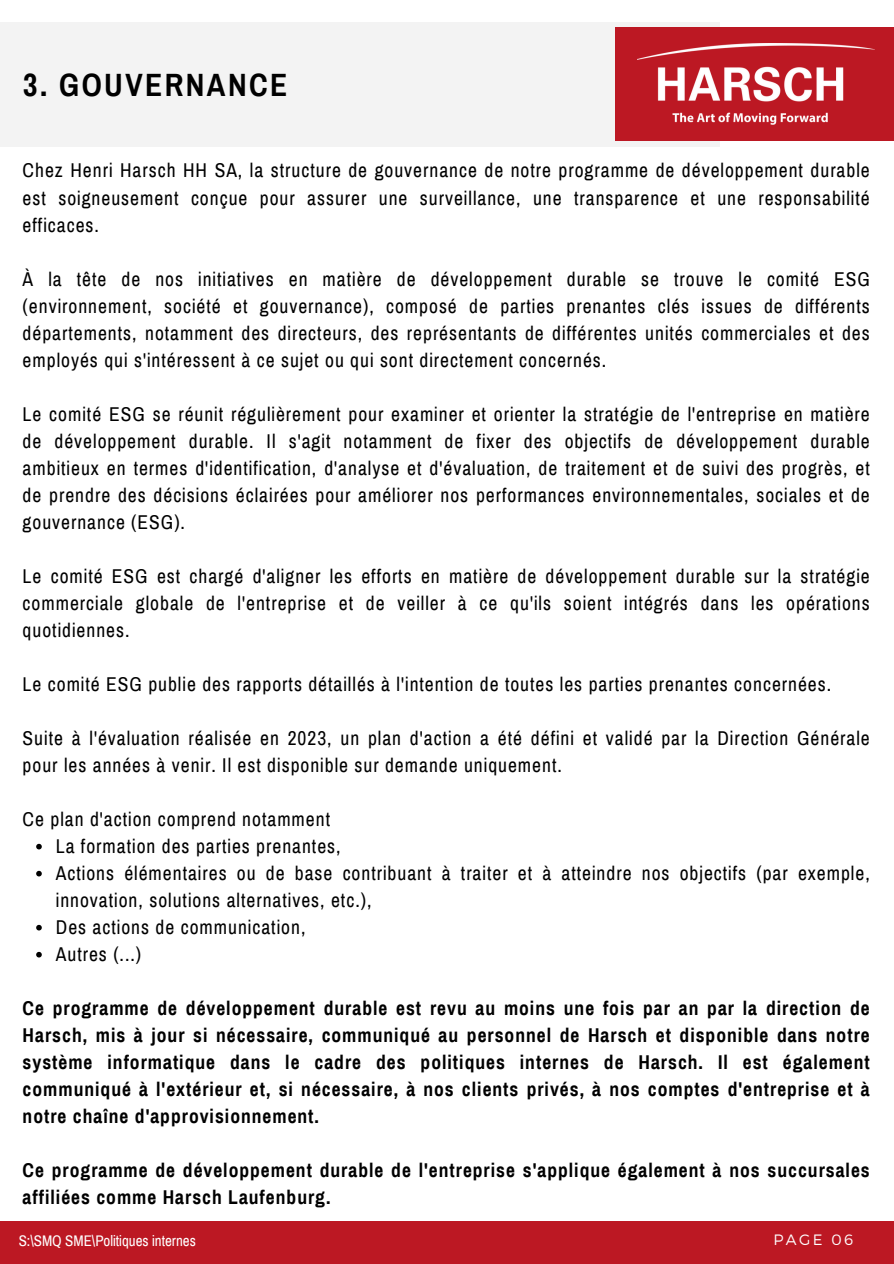
<style>
.page{position:relative;width:894px;height:1264px;background:#fff}
.page>*{position:absolute;margin:0;border:0;box-sizing:border-box;transform-origin:0 0}
.t1{font:700 31.5px "Archivo Narrow";letter-spacing:.075em;color:#000}
.t2{font:19.5px/27px "Archivo Narrow";letter-spacing:.05em;color:#000;text-align:justify}
.t3{font:700 19.5px/27px "Archivo Narrow";letter-spacing:.05em;color:#000;text-align:justify}
.t4{font:15px "Archivo Narrow";color:#fff}
.t5{font:300 15px "Montserrat";letter-spacing:.16em;color:#fff}
</style>
<div class="page">
<div style="left:0;top:1221px;width:893px;height:42px;background:#bc1823"></div>
<div style="left:0;top:22px;width:719px;height:124px;background:#f3f3f3"></div>
<div style="left:615px;top:27px;width:278px;height:114px;background:#bc1823"></div>
<img style="left:637px;top:43px;width:237px;height:81px">
<svg style="left:36px;top:843px;width:6px;height:6px"></svg>
<svg style="left:36px;top:870px;width:6px;height:6px"></svg>
<svg style="left:36px;top:924px;width:6px;height:6px"></svg>
<svg style="left:36px;top:951px;width:6px;height:6px"></svg>
<h1 class="t1" style="left:23px;top:69px;width:265px">3. GOUVERNANCE</h1>
<p class="t2" style="left:23px;top:157px;width:848px">Chez Henri Harsch HH SA, la structure de gouvernance de notre programme de développement durable est soigneusement conçue pour assurer une surveillance, une transparence et une responsabilité efficaces.</p>
<p class="t2" style="left:23px;top:265px;width:848px">À la tête de nos initiatives en matière de développement durable se trouve le comité ESG (environnement, société et gouvernance), composé de parties prenantes clés issues de différents départements, notamment des directeurs, des représentants de différentes unités commerciales et des employés qui s'intéressent à ce sujet ou qui sont directement concernés.</p>
<h3 class="t2" style="left:23px;top:400px;width:848px">Le comité ESG se réunit régulièrement pour examiner et orienter la stratégie de l'entreprise en matière de développement durable. Il s'agit notamment de fixer des objectifs de développement durable ambitieux en termes d'identification, d'analyse et d'évaluation, de traitement et de suivi des progrès, et de prendre des décisions éclairées pour améliorer nos performances environnementales, sociales et de gouvernance (ESG).</h3>
<h3 class="t2" style="left:23px;top:562px;width:848px">Le comité ESG est chargé d'aligner les efforts en matière de développement durable sur la stratégie commerciale globale de l'entreprise et de veiller à ce qu'ils soient intégrés dans les opérations quotidiennes.</h3>
<h3 class="t2" style="left:23px;top:670px;width:809px">Le comité ESG publie des rapports détaillés à l'intention de toutes les parties prenantes concernées.</h3>
<h3 class="t2" style="left:23px;top:724px;width:848px">Suite à l'évaluation réalisée en 2023, un plan d'action a été défini et validé par la Direction Générale pour les années à venir. Il est disponible sur demande uniquement.</h3>
<h3 class="t2" style="left:23px;top:805px;width:309px">Ce plan d'action comprend notamment</h3>
<h3 class="t2" style="left:56px;top:832px;width:286px">La formation des parties prenantes,</h3>
<h3 class="t2" style="left:56px;top:859px;width:815px">Actions élémentaires ou de base contribuant à traiter et à atteindre nos objectifs (par exemple, innovation, solutions alternatives, etc.),</h3>
<p class="t2" style="left:56px;top:913px;width:251px">Des actions de communication,</p>
<p class="t2" style="left:56px;top:940px;width:87px">Autres (...)</p>
<p class="t3" style="left:23px;top:994px;width:848px">Ce programme de développement durable est revu au moins une fois par an par la direction de Harsch, mis à jour si nécessaire, communiqué au personnel de Harsch et disponible dans notre système informatique dans le cadre des politiques internes de Harsch. Il est également communiqué à l'extérieur et, si nécessaire, à nos clients privés, à nos comptes d'entreprise et à notre chaîne d'approvisionnement.</p>
<p class="t3" style="left:23px;top:1156px;width:848px">Ce programme de développement durable de l'entreprise s'applique également à nos succursales affiliées comme Harsch Laufenburg.</p>
<h2 class="t4" style="left:19px;top:1233px;width:178px">S:\SMQ SME\Politiques internes</h2>
<p class="t5" style="left:773px;top:1230px;width:81px">PAGE 06</p>
</div>
